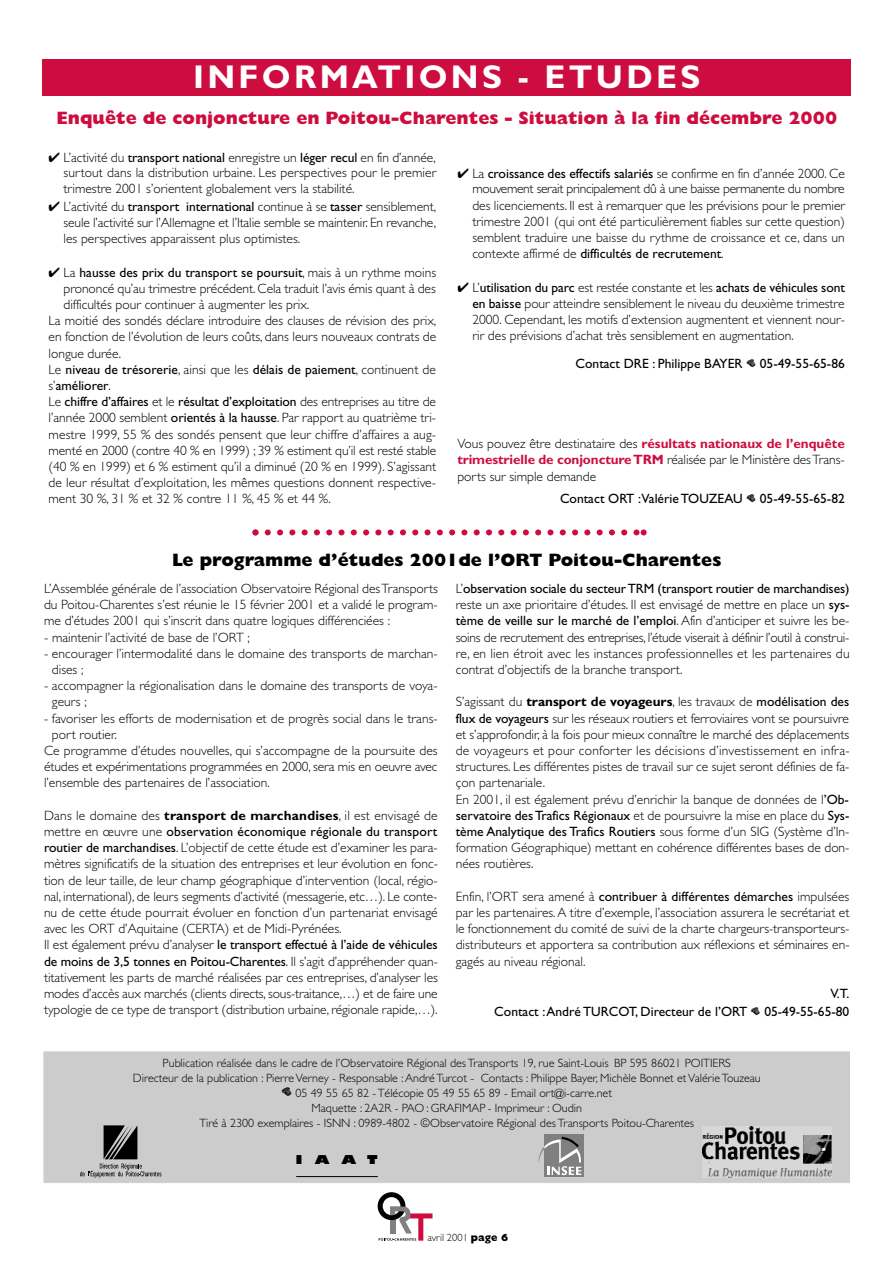
<style>
.page{position:relative;width:893px;height:1263px;background:#fff}
.page>*{position:absolute;margin:0;border:0;box-sizing:border-box;transform-origin:0 0}
.t1{font:700 33px "Gill Sans";letter-spacing:.1em;color:#fff}
.t2{font:800 18px "Gill Sans";color:#cd0d40}
.t3{font:800 18px "Gill Sans";color:#000}
.t4{font:300 13.5px/16.2px "Gill Sans";color:#000;text-align:justify}
.t5{font:13.5px/18px "Gill Sans";color:#000;text-align:right}
.t6{font:300 12px/15px "Gill Sans";color:#000;text-align:center}
.t7{font:800 12px "Gill Sans";color:#000;scale:1.25 1}
.t8{font:300 10.5px "Gill Sans";color:#000}
.s1{font-weight:400}
.s2{font-weight:300}
.s3{font-weight:700;color:#cd0d40}
.s4{font-weight:700}
.s5{font-weight:800}
</style>
<div class="page">
<svg style="left:377px;top:1192px;width:55px;height:49px"></svg>
<div style="left:43px;top:1051px;width:807px;height:132px;background:#ccc"></div>
<div style="left:43px;top:1050px;width:807px;height:134px;border:1px solid #fff"></div>
<div style="left:43px;top:60px;width:807px;height:36px;background:#cd0d40"></div>
<hr style="left:296px;top:1176px;width:82px;height:1px;background:#000">
<svg style="left:80px;top:1125px;width:81px;height:53px"></svg>
<img style="left:702px;top:1127px;width:129px;height:51px">
<div style="left:544px;top:1134px;width:40px;height:42px;background:#808080"></div>
<svg style="left:538px;top:1137px;width:43px;height:39px"></svg>
<svg style="left:252px;top:529px;width:394px;height:6px"></svg>
<h1 class="t1" style="left:193px;top:64px;width:508px">INFORMATIONS - ETUDES</h1>
<h2 class="t2" style="left:56px;top:111px;width:782px">Enquête de conjoncture en Poitou-Charentes - Situation à la fin décembre 2000</h2>
<p class="t4" style="left:64px;top:150px;width:374px;text-indent:-15px">✔ L’activité du <span class="s1">transport national</span> enregistre un <span class="s1">léger recul</span> en fin d’année, surtout dans la distribution urbaine. Les perspectives pour le premier trimestre 2001 s’orientent globalement vers la stabilité.</p>
<p class="t4" style="left:64px;top:200px;width:374px;text-indent:-15px">✔ L’activité du <span class="s1">transport international</span> continue à se <span class="s1">tasser</span> sensiblement, seule l’activité sur l’Allemagne et l’Italie semble se maintenir. En revanche, les perspectives apparaissent plus optimistes.</p>
<p class="t5" style="left:49px;top:265px;width:389px">✔ <span class="s2">La</span> hausse des prix du transport se poursuit<span class="s2">, mais à un rythme moins</span></p>
<p class="t4" style="left:64px;top:281px;width:374px">prononcé qu’au trimestre précédent. Cela traduit l’avis émis quant à des</p>
<p class="t4" style="left:64px;top:298px;width:247px">difficultés pour continuer à augmenter les prix.</p>
<p class="t4" style="left:49px;top:314px;width:389px">La moitié des sondés déclare introduire des clauses de révision des prix,</p>
<p class="t4" style="left:49px;top:330px;width:389px">en fonction de l’évolution de leurs coûts, dans leurs nouveaux contrats de</p>
<p class="t4" style="left:49px;top:346px;width:74px">longue durée.</p>
<p class="t5" style="left:49px;top:362px;width:389px"><span class="s2">Le</span> niveau de trésorerie<span class="s2">, ainsi que les</span> délais de paiement<span class="s2">, continuent de</span></p>
<p class="t5" style="left:49px;top:378px;width:64px"><span class="s2">s’</span>améliorer<span class="s2">.</span></p>
<p class="t5" style="left:49px;top:394px;width:389px"><span class="s2">Le</span> chiffre d’affaires <span class="s2">et le</span> résultat d’exploitation <span class="s2">des entreprises au titre de</span></p>
<p class="t4" style="left:49px;top:411px;width:389px">l’année 2000 semblent <span class="s1">orientés à la hausse</span>. Par rapport au quatrième tri-</p>
<p class="t4" style="left:49px;top:427px;width:389px">mestre 1999, 55 % des sondés pensent que leur chiffre d’affaires a aug-</p>
<p class="t4" style="left:49px;top:443px;width:389px">menté en 2000 (contre 40 % en 1999) ; 39 % estiment qu’il est resté stable</p>
<p class="t4" style="left:49px;top:460px;width:389px">(40 % en 1999) et 6 % estiment qu’il a diminué (20 % en 1999). S’agissant</p>
<p class="t4" style="left:49px;top:476px;width:389px">de leur résultat d’exploitation, les mêmes questions donnent respective-</p>
<p class="t4" style="left:49px;top:492px;width:284px">ment 30 %, 31 % et 32 % contre 11 %, 45 % et 44 %.</p>
<p class="t4" style="left:472px;top:167px;width:374px;text-indent:-15px">✔ La <span class="s1">croissance des effectifs salariés</span> se confirme en fin d’année 2000. Ce mouvement serait principalement dû à une baisse permanente du nombre des licenciements. Il est à remarquer que les prévisions pour le premier trimestre 2001 (qui ont été particulièrement fiables sur cette question) semblent traduire une baisse du rythme de croissance et ce, dans un contexte affirmé de <span class="s1">difficultés de recrutement</span>.</p>
<p class="t4" style="left:472px;top:281px;width:374px;text-indent:-15px">✔ L’<span class="s1">utilisation du parc</span> est restée constante et les <span class="s1">achats de véhicules sont en baisse</span> pour atteindre sensiblement le niveau du deuxième trimestre 2000. Cependant, les motifs d’extension augmentent et viennent nour&shy;rir des prévisions d’achat très sensiblement en augmentation.</p>
<p class="t5" style="left:575px;top:356px;width:271px">Contact DRE : Philippe BAYER ☎ 05-49-55-65-86</p>
<p class="t4" style="left:457px;top:437px;width:389px">Vous pouvez être destinataire des <span class="s3">résultats nationaux de l’enquête trimestrielle de conjoncture TRM</span> réalisée par le Ministère des Trans&shy;ports sur simple demande</p>
<p class="t5" style="left:560px;top:491px;width:286px">Contact ORT :Valérie TOUZEAU ☎ 05-49-55-65-82</p>
<h2 class="t3" style="left:172px;top:553px;width:550px">Le programme d’études 2001de l’ORT Poitou-Charentes</h2>
<p class="t4" style="left:44px;top:582px;width:395px">L’Assemblée générale de l’association Observatoire Régional des Transports du Poitou-Charentes s’est réunie le 15 février 2001 et a validé le program&shy;me d’études 2001 qui s’inscrit dans quatre logiques différenciées :</p>
<p class="t4" style="left:44px;top:630px;width:207px">- maintenir l’activité de base de l’ORT ;</p>
<p class="t4" style="left:52px;top:646px;width:387px;text-indent:-8px">- encourager l’intermodalité dans le domaine des transports de marchan&shy;dises ;</p>
<p class="t4" style="left:52px;top:679px;width:387px;text-indent:-8px">- accompagner la régionalisation dans le domaine des transports de voya&shy;geurs ;</p>
<p class="t4" style="left:44px;top:711px;width:395px">- favoriser les efforts de modernisation et de progrès social dans le trans-</p>
<p class="t4" style="left:52px;top:727px;width:66px">port routier.</p>
<p class="t4" style="left:44px;top:744px;width:395px">Ce programme d’études nouvelles, qui s’accompagne de la poursuite des</p>
<p class="t4" style="left:44px;top:760px;width:395px">études et expérimentations programmées en 2000, sera mis en oeuvre avec</p>
<p class="t4" style="left:44px;top:776px;width:227px">l’ensemble des partenaires de l’association.</p>
<p class="t4" style="left:44px;top:808px;width:395px;text-align:left">Dans le domaine des <span class="s4">transport de marchandises</span>, il est envisagé de mettre en œuvre une <span class="s1">observation économique régionale du transport routier de marchandises</span>. L’objectif de cette étude est d’examiner les para&shy;mètres significatifs de la situation des entreprises et leur évolution en fonc&shy;tion de leur taille, de leur champ géographique d’intervention (local, régio&shy;nal, international), de leurs segments d’activité (messagerie, etc…). Le conte&shy;nu de cette étude pourrait évoluer en fonction d’un partenariat envisagé avec les ORT d’Aquitaine (CERTA) et de Midi-Pyrénées.<br>Il est également prévu d’analyser <span class="s1">le transport effectué à l’aide de véhicules de moins de 3,5 tonnes en Poitou-Charentes</span>. Il s’agit d’appréhender quan&shy;titativement les parts de marché réalisées par ces entreprises, d’analyser les modes d’accès aux marchés (clients directs, sous-traitance,…) et de faire une typologie de ce type de transport (distribution urbaine, régionale rapide,…).</p>
<p class="t4" style="left:455px;top:582px;width:395px">L’<span class="s1">observation sociale du secteur TRM (transport routier de marchandises) </span>reste un axe prioritaire d’études. Il est envisagé de mettre en place un <span class="s1">sys&shy;tème de veille sur le marché de l’emploi</span>. Afin d’anticiper et suivre les be&shy;soins de recrutement des entreprises, l’étude viserait à définir l’outil à construi&shy;re, en lien étroit avec les instances professionnelles et les partenaires du contrat d’objectifs de la branche transport.</p>
<p class="t4" style="left:455px;top:695px;width:395px;text-align:left">S’agissant du <span class="s4">transport de voyageurs</span>, les travaux de <span class="s1">modélisation des flux de voyageurs</span> sur les réseaux routiers et ferroviaires vont se poursuivre et s’approfondir, à la fois pour mieux connaître le marché des déplacements de voyageurs et pour conforter les décisions d’investissement en infra&shy;structures. Les différentes pistes de travail sur ce sujet seront définies de fa&shy;çon partenariale.<br>En 2001, il est également prévu d’enrichir la banque de données de l<span class="s1">’Ob&shy;servatoire des Trafics Régionaux</span> et de poursuivre la mise en place du <span class="s1">Sys&shy;tème Analytique des Trafics Routiers</span> sous forme d’un SIG (Système d’In&shy;formation Géographique) mettant en cohérence différentes bases de don&shy;nées routières.</p>
<p class="t4" style="left:455px;top:889px;width:395px">Enfin, l’ORT sera amené à <span class="s1">contribuer à différentes démarches</span> impulsées par les partenaires.A titre d’exemple, l’association assurera le secrétariat et le fonctionnement du comité de suivi de la charte chargeurs-transporteurs&shy;distributeurs et apportera sa contribution aux réflexions et séminaires en&shy;gagés au niveau régional.</p>
<p class="t5" style="left:494px;top:986px;width:356px">V.T.<br>Contact :André TURCOT, Directeur de l’ORT ☎ 05-49-55-65-80</p>
<p class="t6" style="left:133px;top:1057px;width:629px">Publication réalisée dans le cadre de l’Observatoire Régional des Transports 19, rue Saint-Louis BP 595 86021 POITIERS<br>Directeur de la publication : Pierre Verney - Responsable :André Turcot - Contacts : Philippe Bayer, Michèle Bonnet et Valérie Touzeau ☎ 05 49 55 65 82 - Télécopie 05 49 55 65 89 - Email ort@i-carre.net<br>Maquette : 2A2R - PAO : GRAFIMAP - Imprimeur : Oudin<br>Tiré à 2300 exemplaires - ISNN : 0989-4802 - ©Observatoire Régional des Transports Poitou-Charentes</p>
<p class="t7" style="left:295px;top:1155px;width:67px">IAAT</p>
<p class="t8" style="left:427px;top:1233px;width:82px">avril 2001 <span class="s5">page 6</span></p>
</div>
